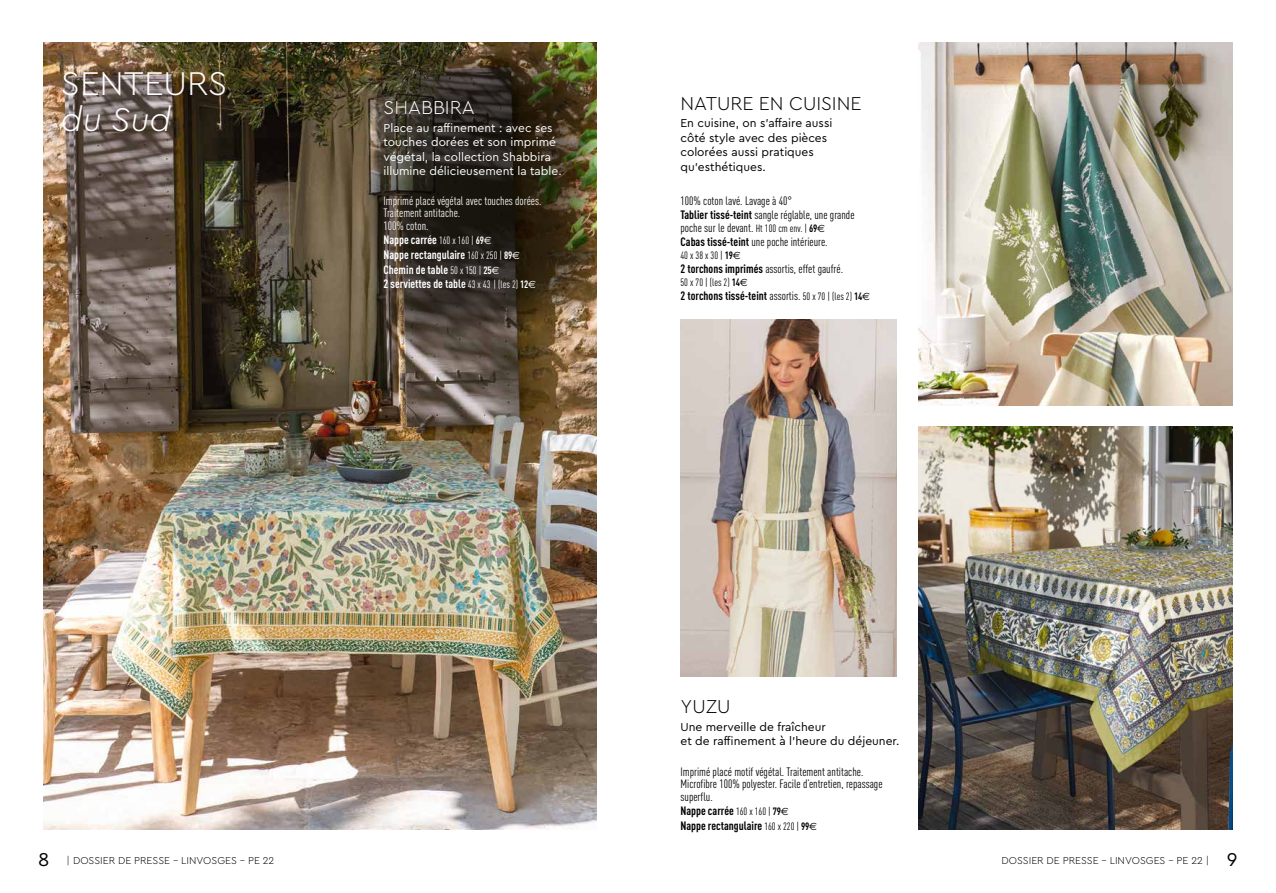
<style>
.page{position:relative;width:1276px;height:893px;background:#fff}
.page>*{position:absolute;margin:0;border:0;box-sizing:border-box;transform-origin:0 0}
.t1{font:300 34.5px "Cera Pro";color:#fff}
.t2{font:italic 300 34.5px "Cera Pro";color:#fff}
.t3{font:300 19.5px "Cera Pro";color:#000}
.t4{font:300 19.5px "Cera Pro";color:#fff}
.t5{font:condensed 12px/14.5px "DIN Pro";color:#000}
.t6{font:12px/14.4px "Cera Pro";color:#000}
.t7{font:12px/14.4px "Cera Pro";color:#fff}
.t8{font:700 condensed 12px/14.5px "DIN Pro";color:#fff}
.t9{font:700 condensed 12px/14.5px "DIN Pro";color:#000}
.t10{font:condensed 12px/12.5px "DIN Pro";color:#fff}
.t11{font:300 10.5px "Cera Pro";color:#000}
.t12{font:condensed 10.5px "DIN Pro";color:#000}
.s1{font-weight:400;font-size:10.5px}
.s2{font-size:10.5px}
.s3{font-family:"Euro Sans";font-weight:400;font-stretch:normal;font-size:10.5px}
.s4{font-weight:700}
.s5{font-weight:700;font-size:10.5px}
.s6{font-family:"Euro Sans";font-stretch:normal;font-size:10.5px}
.s7{font-family:"Euro Sans";font-stretch:normal}
.s8{font-weight:400}
.s9{font-weight:400;font-size:19.5px}
</style>
<div class="page">
<img style="left:44px;top:43px;width:552px;height:787px">
<img style="left:918px;top:43px;width:314px;height:362px">
<img style="left:680px;top:320px;width:216px;height:356px">
<img style="left:918px;top:426px;width:314px;height:404px">
<img style="left:364px;top:43px;width:233px;height:306px">
<h1 class="t1" style="left:61px;top:60px;width:168px">SENTEURS</h1>
<h1 class="t2" style="left:61px;top:97px;width:112px">du Sud</h1>
<h2 class="t4" style="left:383px;top:95px;width:93px">SHABBIRA</h2>
<p class="t7" style="left:383px;top:120px;width:180px">Place au raffinement : avec ses touches dorées et son imprimé végétal, la collection Shabbira illumine délicieusement la table.</p>
<p class="t10" style="left:383px;top:194px;width:159px">Imprimé placé végétal avec touches dorées.<br>Traitement antitache.<br>100% coton.</p>
<p class="t8" style="left:383px;top:232px;width:154px">Nappe carrée <span class="s1">160 x 160 |</span> <span class="s2">69</span><span class="s3">€<br></span>Nappe rectangulaire <span class="s1">160 x 250 |</span> <span class="s2">89</span><span class="s3">€<br></span>Chemin de table <span class="s1">50 x 150 |</span> <span class="s2">25</span><span class="s3">€<br></span>2 serviettes de table <span class="s1">43 x 43 | (les 2)</span> <span class="s2">12</span><span class="s3">€</span></p>
<h2 class="t3" style="left:680px;top:90px;width:182px">NATURE EN CUISINE</h2>
<p class="t6" style="left:680px;top:116px;width:153px">En cuisine, on s’affaire aussi côté style avec des pièces colorées aussi pratiques qu’esthétiques.</p>
<p class="t5" style="left:680px;top:192px;width:175px">100% coton lavé. Lavage à 40°<br><span class="s4">Tablier tissé-teint</span> sangle réglable, une grande</p>
<p class="t5" style="left:680px;top:219px;width:149px">poche sur le devant. <span class="s2">Ht 100 cm env. |</span> <span class="s5">69</span><span class="s6">€<br></span><span class="s4">Cabas tissé-teint</span> une poche intérieure.</p>
<p class="t12" style="left:680px;top:247px;width:62px">40 x 38 x 30 | <span class="s4">19</span><span class="s7">€</span></p>
<p class="t5" style="left:680px;top:261px;width:164px"><span class="s4">2 torchons imprimés</span> assortis, effet gaufré.</p>
<p class="t12" style="left:680px;top:274px;width:69px">50 x 70 | (les 2) <span class="s4">14</span><span class="s7">€</span></p>
<p class="t9" style="left:680px;top:288px;width:191px">2 torchons tissé-teint <span class="s8">assortis.</span> <span class="s1">50 x 70 | (les 2)</span> <span class="s2">14</span><span class="s3">€</span></p>
<h2 class="t3" style="left:680px;top:694px;width:52px">YUZU</h2>
<p class="t6" style="left:680px;top:719px;width:220px">Une merveille de fraîcheur<br>et de raffinement à l’heure du déjeuner.</p>
<p class="t5" style="left:680px;top:764px;width:203px;line-height:12.5px">Imprimé placé motif végétal. Traitement antitache.<br>Microfibre 100% polyester. Facile d’entretien, repassage superflu.</p>
<p class="t9" style="left:680px;top:803px;width:138px">Nappe carrée <span class="s1">160 x 160 |</span> <span class="s2">79</span><span class="s3">€<br></span>Nappe rectangulaire <span class="s1">160 x 220 |</span> <span class="s2">99</span><span class="s3">€</span></p>
<p class="t11" style="left:38px;top:854px;width:238px"><span class="s9">8</span> | DOSSIER DE PRESSE - LINVOSGES - PE 22</p>
<p class="t11" style="left:1001px;top:854px;width:237px">DOSSIER DE PRESSE - LINVOSGES - PE 22 | <span class="s9">9</span></p>
</div>
